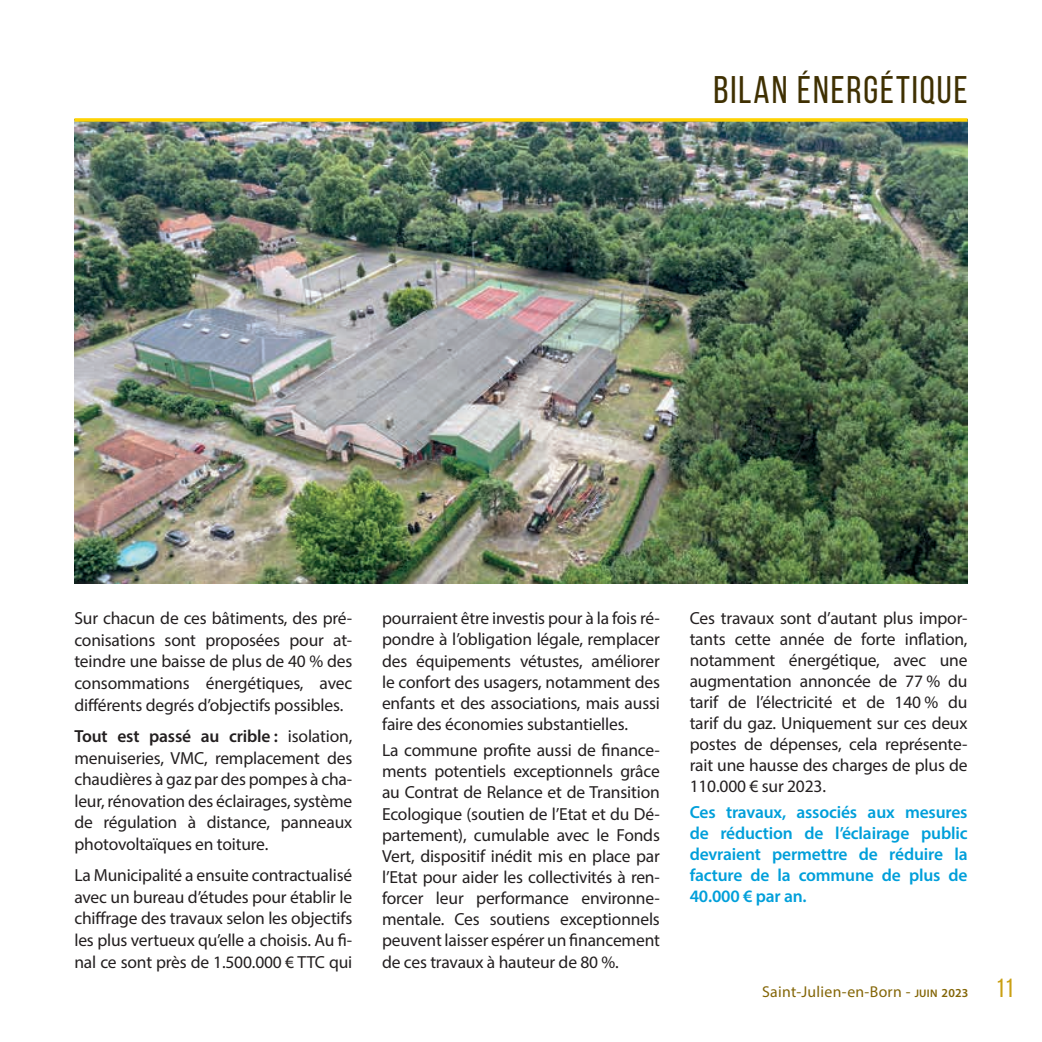
<style>
.page{position:relative;width:1042px;height:1042px;background:#fff}
.page>*{position:absolute;margin:0;border:0;box-sizing:border-box;transform-origin:0 0}
.t1{font:38.5px "Bebas Neue";letter-spacing:.05em;color:#3f3002}
.t2{font:17.5px/21.2px "Myriad Pro";letter-spacing:-.01em;color:#231f20;text-align:justify}
.t3{font:600 17.5px/21px "Myriad Pro";letter-spacing:-.01em;color:#009fda;text-align:justify}
.t4{font:15.75px "Myriad Pro";letter-spacing:.02em;color:#836506}
.s1{font-weight:600}
.s2{font-weight:600;font-size:11.03px}
.s3{font-weight:600;font-size:12.25px}
.s4{font-family:"Bebas Neue";font-size:26.25px;color:#ca9f12}
</style>
<div class="page">
<img style="left:74px;top:122px;width:893px;height:461px">
<svg style="left:74px;top:118px;width:893px;height:4px;background:#f3ce19"></svg>
<h1 class="t1" style="left:713px;top:69px;width:255px">BILAN ÉNERGÉTIQUE</h1>
<p class="t2" style="left:74px;top:607px;width:279px">Sur chacun de ces bâtiments, des pré&shy;conisations sont proposées pour at&shy;teindre une baisse de plus de 40 % des consommations énergétiques, avec différents degrés d’objectifs possibles.</p>
<p class="t2" style="left:74px;top:725px;width:279px"><span class="s1">Tout est passé au crible :</span> isolation, menuiseries, VMC, remplacement des chaudières à gaz par des pompes à cha&shy;leur, rénovation des éclairages, système de régulation à distance, panneaux photovoltaïques en toiture.</p>
<p class="t2" style="left:74px;top:864px;width:279px">La Municipalité a ensuite contractualisé avec un bureau d’études pour établir le chiffrage des travaux selon les objectifs les plus vertueux qu’elle a choisis. Au fi&shy;nal ce sont près de 1.500.000 € TTC qui</p>
<p class="t2" style="left:382px;top:607px;width:279px">pourraient être investis pour à la fois ré&shy;pondre à l’obligation légale, remplacer des équipements vétustes, améliorer le confort des usagers, notamment des enfants et des associations, mais aussi faire des économies substantielles.</p>
<p class="t2" style="left:382px;top:739px;width:279px">La commune profite aussi de finance&shy;ments potentiels exceptionnels grâce au Contrat de Relance et de Transition Ecologique (soutien de l’Etat et du Dé&shy;partement), cumulable avec le Fonds Vert, dispositif inédit mis en place par l’Etat pour aider les collectivités à ren&shy;forcer leur performance environne&shy;mentale. Ces soutiens exceptionnels peuvent laisser espérer un financement de ces travaux à hauteur de 80 %.</p>
<p class="t2" style="left:690px;top:608px;width:279px">Ces travaux sont d’autant plus impor&shy;tants cette année de forte inflation, notamment énergétique, avec une augmentation annoncée de 77 % du tarif de l’électricité et de 140 % du tarif du gaz. Uniquement sur ces deux postes de dépenses, cela représente&shy;rait une hausse des charges de plus de 110.000 € sur 2023.</p>
<p class="t3" style="left:690px;top:801px;width:279px">Ces travaux, associés aux mesures de réduction de l’éclairage public devraient permettre de réduire la facture de la commune de plus de 40.000 € par an.</p>
<p class="t4" style="left:762px;top:982px;width:253px">Saint-Julien-en-Born - <span class="s2">juin</span> <span class="s3">2023</span> <span class="s4">11</span></p>
</div>
